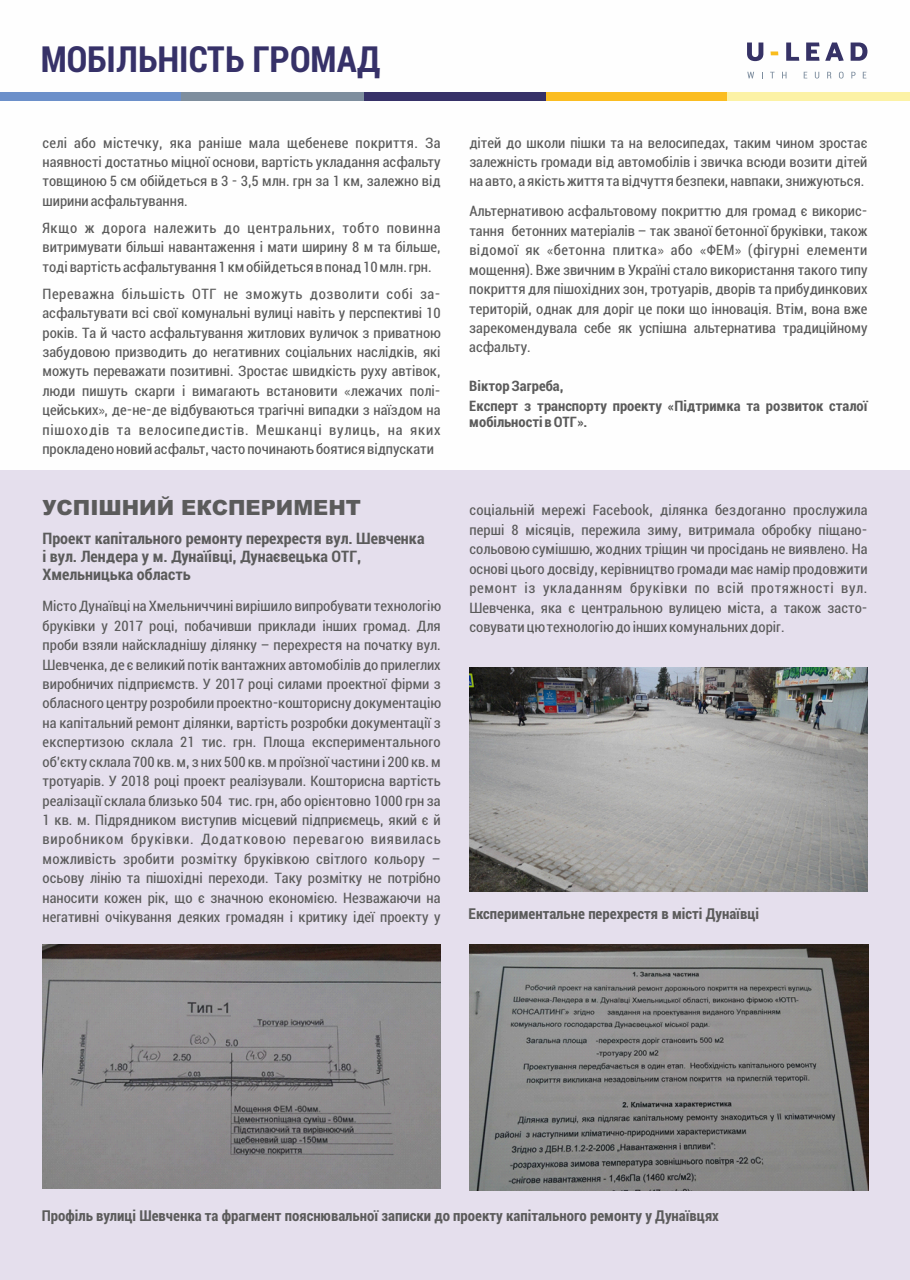
<style>
.page{position:relative;width:910px;height:1280px;background:#fff}
.page>*{position:absolute;margin:0;border:0;box-sizing:border-box;transform-origin:0 0}
.t1{font:700 36px "Roboto Condensed";color:#363168}
.t2{font:900 21px "Arial";color:#5b5b5b}
.t3{font:700 condensed 16.5px/17.9px "Roboto";color:#5b5b5b}
.t4{font:condensed 15px/19.4px "Roboto";color:#5b5b5b;text-align:justify}
.t5{font:700 15px "Roboto Condensed";color:#5b5b5b}
.t6{font:700 condensed 15px/19.4px "Roboto";color:#5b5b5b}
</style>
<div class="page">
<svg style="left:770px;top:51px;width:8px;height:4px"></svg>
<svg style="left:747px;top:43px;width:16px;height:18px"></svg>
<svg style="left:786px;top:43px;width:13px;height:18px"></svg>
<svg style="left:806px;top:43px;width:13px;height:18px"></svg>
<svg style="left:825px;top:43px;width:19px;height:18px"></svg>
<svg style="left:851px;top:43px;width:16px;height:18px"></svg>
<svg style="left:747px;top:72px;width:7px;height:6px"></svg>
<svg style="left:770px;top:72px;width:4px;height:6px"></svg>
<svg style="left:782px;top:72px;width:4px;height:6px"></svg>
<svg style="left:804px;top:72px;width:3px;height:6px"></svg>
<svg style="left:815px;top:72px;width:4px;height:7px"></svg>
<svg style="left:827px;top:72px;width:4px;height:6px"></svg>
<svg style="left:839px;top:72px;width:5px;height:7px"></svg>
<svg style="left:851px;top:72px;width:4px;height:6px"></svg>
<svg style="left:863px;top:72px;width:3px;height:6px"></svg>
<div style="left:0;top:92px;width:182px;height:9px;background:#6c90ca"></div>
<div style="left:182px;top:92px;width:182px;height:9px;background:#7e8e9e"></div>
<div style="left:364px;top:92px;width:182px;height:9px;background:#363168"></div>
<div style="left:546px;top:92px;width:182px;height:9px;background:#fbbd21"></div>
<div style="left:728px;top:92px;width:182px;height:9px;background:#fcf2a5"></div>
<div style="left:0;top:470px;width:910px;height:810px;background:#e5dfed"></div>
<img style="left:43px;top:944px;width:398px;height:244px">
<img style="left:469px;top:944px;width:399px;height:246px">
<img style="left:469px;top:667px;width:399px;height:224px">
<h1 class="t1" style="left:41px;top:34px;width:341px">МОБІЛЬНІСТЬ ГРОМАД</h1>
<p class="t4" style="left:43px;top:134px;width:400px">селі або містечку, яка раніше мала щебеневе покриття. За наявності достатньо міцної основи, вартість укладання асфальту товщиною 5 см обійдеться в 3 - 3,5 млн. грн за 1 км, залежно від ширини асфальтування.</p>
<p class="t4" style="left:42px;top:219px;width:400px">Якщо ж дорога належить до центральних, тобто повинна витримувати більші навантаження і мати ширину 8 м та більше, тоді вартість асфальтування 1 км обійдеться в понад 10 млн. грн.</p>
<p class="t4" style="left:42px;top:285px;width:400px">Переважна більшість ОТГ не зможуть дозволити собі за&shy;асфальтувати всі свої комунальні вулиці навіть у перспективі 10 років. Та й часто асфальтування житлових вуличок з приватною забудовою призводить до негативних соціальних наслідків, які можуть переважати позитивні. Зростає швидкість руху автівок, люди пишуть скарги і вимагають встановити «лежачих полі&shy;цейських», де-не-де відбуваються трагічні випадки з наїздом на пішоходів та велосипедистів. Мешканці вулиць, на яких прокладено новий асфальт, часто починають боятися відпускати</p>
<h2 class="t2" style="left:42px;top:500px;width:320px">УСПІШНИЙ ЕКСПЕРИМЕНТ</h2>
<p class="t3" style="left:42px;top:531px;width:384px">Проект капітального ремонту перехрестя вул. Шевченка і вул. Лендера у м. Дунаїівці, Дунаєвецька ОТГ,<br>Хмельницька область</p>
<p class="t4" style="left:43px;top:598px;width:400px">Місто Дунаївці на Хмельниччині вирішило випробувати технологію бруківки у 2017 році, побачивши приклади інших громад. Для проби взяли найскладнішу ділянку – перехрестя на початку вул.<br>Шевченка, де є великий потік вантажних автомобілів до прилеглих виробничих підприємств. У 2017 році силами проектної фірми з обласного центру розробили проектно-кошторисну документацію на капітальний ремонт ділянки, вартість розробки документації з експертизою склала 21 тис. грн. Площа експериментального об'єкту склала 700 кв. м, з них 500 кв. м проїзної частини і 200 кв. м тротуарів. У 2018 році проект реалізували. Кошторисна вартість реалізації склала близько 504 тис. грн, або орієнтовно 1000 грн за 1 кв. м. Підрядником виступив місцевий підприємець, який є й виробником бруківки. Додатковою перевагою виявилась можливість зробити розмітку бруківкою світлого кольору – осьову лінію та пішохідні переходи. Таку розмітку не потрібно наносити кожен рік, що є значною економією. Незважаючи на негативні очікування деяких громадян і критику ідеї проекту у</p>
<p class="t4" style="left:469px;top:134px;width:400px">дітей до школи пішки та на велосипедах, таким чином зростає залежність громади від автомобілів і звичка всюди возити дітей на авто, а якість життя та відчуття безпеки, навпаки, знижуються.</p>
<p class="t4" style="left:469px;top:203px;width:400px">Альтернативою асфальтовому покриттю для громад є викорис&shy;тання бетонних матеріалів – так званої бетонної бруківки, також відомої як «бетонна плитка» або «ФЕМ» (фігурні елементи мощення). Вже звичним в Україні стало використання такого типу покриття для пішохідних зон, тротуарів, дворів та прибудинкових територій, однак для доріг це поки що інновація. Втім, вона вже зарекомендувала себе як успішна альтернатива традиційному асфальту.</p>
<p class="t6" style="left:469px;top:378px;width:400px">Віктор Загреба,<br>Експерт з транспорту проекту «Підтримка та розвиток сталої</p>
<p class="t6" style="left:469px;top:414px;width:120px">мобільності в ОТГ».</p>
<p class="t4" style="left:469px;top:502px;width:400px">соціальній мережі Facebook, ділянка бездоганно прослужила перші 8 місяців, пережила зиму, витримала обробку піщано&shy;сольовою сумішшю, жодних тріщин чи просідань не виявлено. На основі цього досвіду, керівництво громади має намір продовжити ремонт із укладанням бруківки по всій протяжності вул.<br>Шевченка, яка є центральною вулицею міста, а також засто&shy;совувати цю технологію до інших комунальних доріг.</p>
<p class="t5" style="left:469px;top:903px;width:292px">Експериментальне перехрестя в місті Дунаївці</p>
<p class="t5" style="left:42px;top:1205px;width:679px">Профіль вулиці Шевченка та фрагмент пояснювальної записки до проекту капітального ремонту у Дунаївцях</p>
</div>
